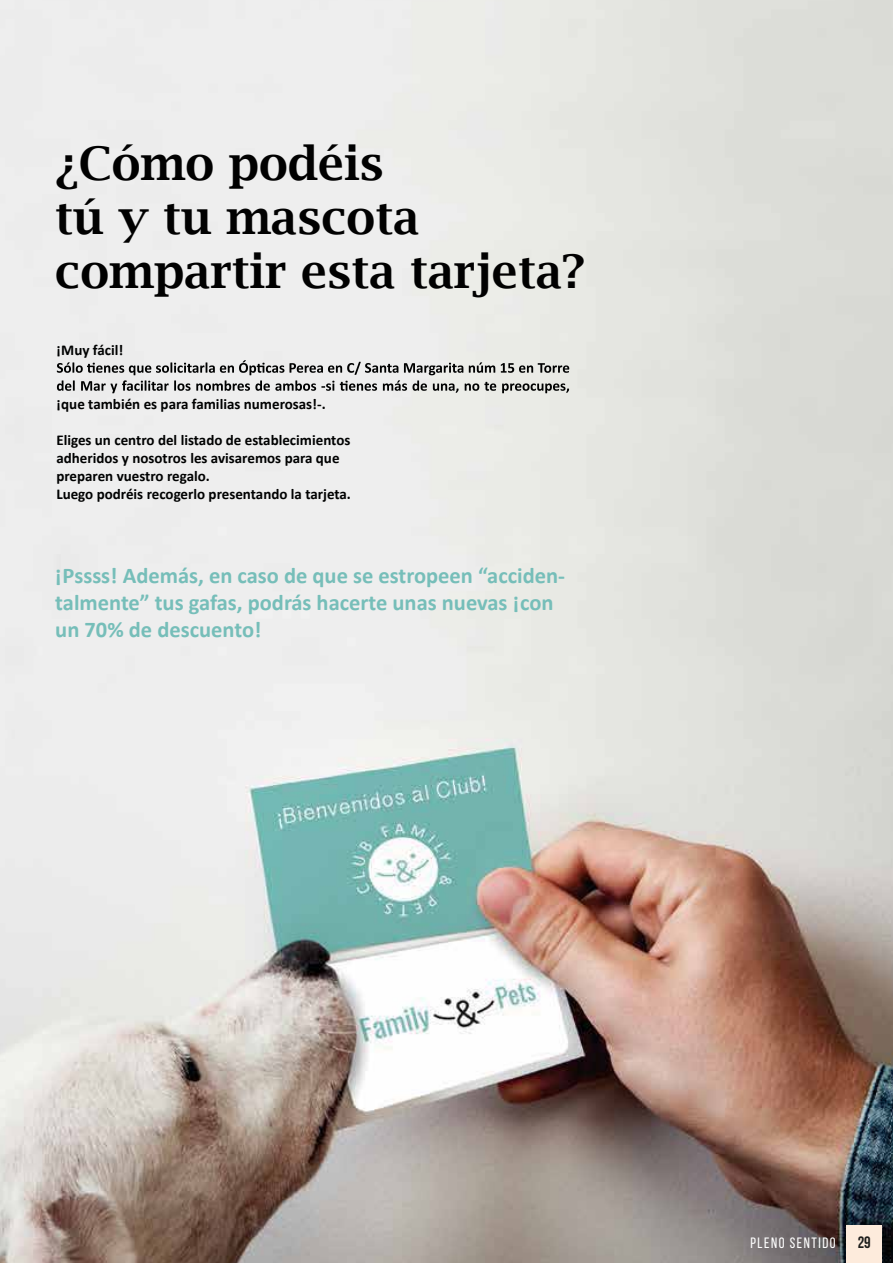
<style>
.page{position:relative;width:893px;height:1263px;background:#fff}
.page>*{position:absolute;margin:0;border:0;box-sizing:border-box;transform-origin:0 0}
.t1{font:600 46.5px/54px "Lucida Bright";color:#010101}
.t2{font:700 22.5px/27px "Calibri";color:#76beb9}
.t3{font:700 16.5px "Bebas Neue";color:#1d1d1b}
.t4{font:700 15px/18px "Calibri";color:#000101}
.t5{font:15px "Bebas Neue";letter-spacing:.1em;color:#fff}
</style>
<div class="page">
<img style="left:0;top:0;width:893px;height:1263px">
<svg style="left:57px;top:360px;width:512px;height:33px;background:#aeafae"></svg>
<div style="left:846px;top:1225px;width:35px;height:38px;background:#fdebdc"></div>
<h1 class="t1" style="left:55px;top:136px;width:532px">¿Cómo podéis<br>tú y tu mascota compartir esta tarjeta?</h1>
<p class="t4" style="left:56px;top:340px;width:68px">¡Muy fácil!</p>
<p class="t4" style="left:56px;top:394px;width:271px">¡que también es para familias numerosas!-.</p>
<p class="t4" style="left:56px;top:430px;width:296px">Eliges un centro del listado de establecimientos adheridos y nosotros les avisaremos para que preparen vuestro regalo.<br>Luego podréis recogerlo presentando la tarjeta.</p>
<h2 class="t2" style="left:55px;top:562px;width:511px">¡Pssss! Además, en caso de que se estropeen “acciden&shy;talmente” tus gafas, podrás hacerte unas nuevas ¡con un 70% de descuento!</h2>
<p class="t5" style="left:750px;top:1235px;width:87px">PLENO SENTIDO</p>
<p class="t3" style="left:858px;top:1233px;width:15px">29</p>
</div>
